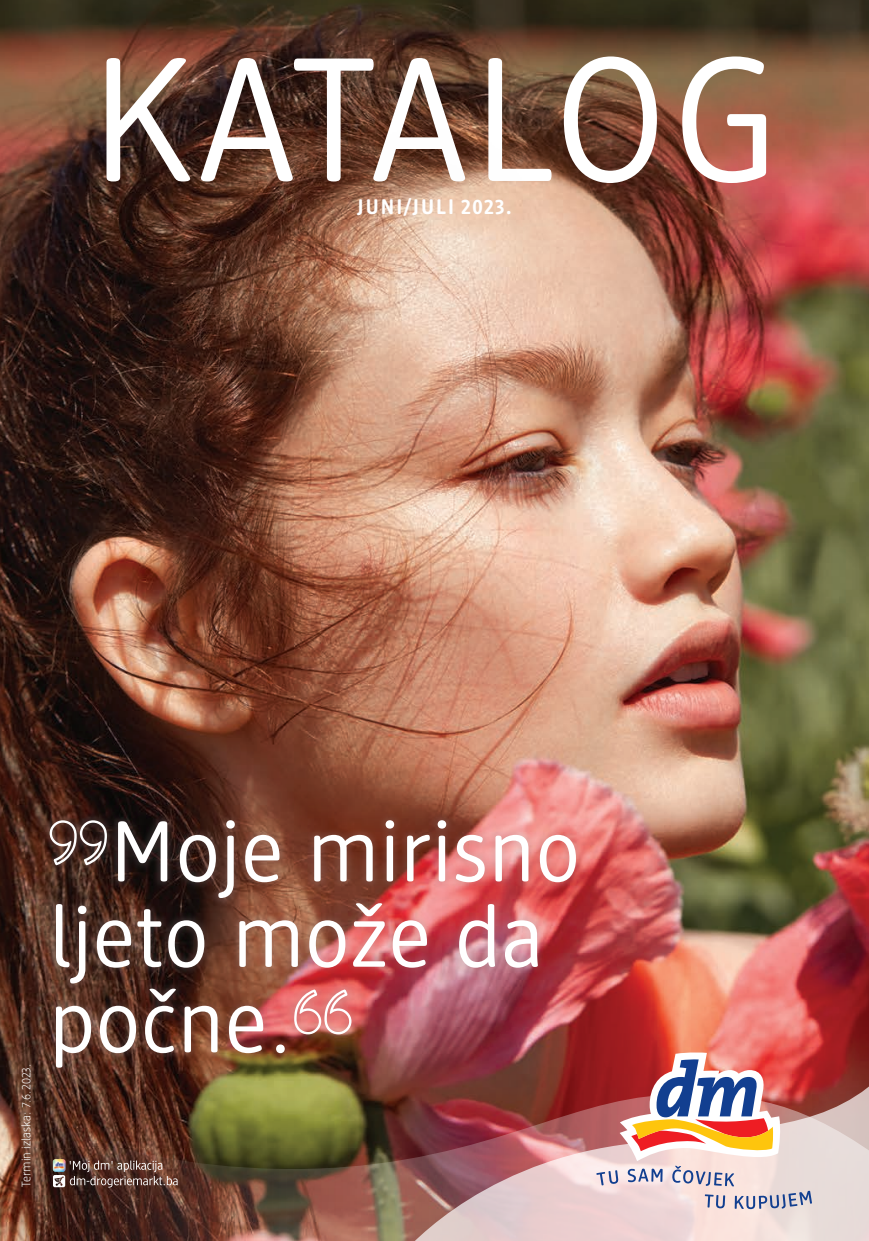
<style>
.page{position:relative;width:869px;height:1241px;background:#fff}
.page>*{position:absolute;margin:0;border:0;box-sizing:border-box;transform-origin:0 0}
.t1{font:175px "DM Brand";letter-spacing:.02em;color:#fff}
.t2{font:85.4px/85.4px "DM Brand";letter-spacing:.015em;color:#fff}
.t3{font:700 21px "DM Brand";letter-spacing:.1em;color:#fff}
.t4{font:300 12.25px "DM Brand";color:#fff}
</style>
<div class="page">
<img style="left:0;top:0;width:868px;height:1072px">
<img style="left:0;top:1072px;width:868px;height:168px">
<svg style="left:596px;top:1051px;width:215px;height:157px;background:#cd9c9c"></svg>
<div style="left:271px;top:94px;width:321px;height:226px;background:#231f20;opacity:.3"></div>
<div style="left:41px;top:811px;width:544px;height:265px;background:#a49090;opacity:.2"></div>
<svg style="left:50px;top:820px;width:57px;height:45px"></svg>
<svg style="left:294px;top:989px;width:57px;height:45px"></svg>
<svg style="left:0;top:1198px;width:58px;height:42px;background:#71412d"></svg>
<img style="left:53px;top:1158px;width:125px;height:29px">
<div style="left:13px;top:1040px;width:27px;height:136px;background:#ab9881;opacity:.75"></div>
<p class="t1" style="left:91px;top:10px;width:687px">KATALOG</p>
<p class="t3" style="left:357px;top:194px;width:156px">JUNI/JULI 2023.</p>
<p class="t4" style="left:19px;top:1186px;width:124px;rotate:-90deg">Termin izlaska: 7.6.2023.</p>
<p class="t2" style="left:50px;top:806px;width:531px;text-indent:61px">Moje mirisno ljeto može da počne.</p>
</div>
